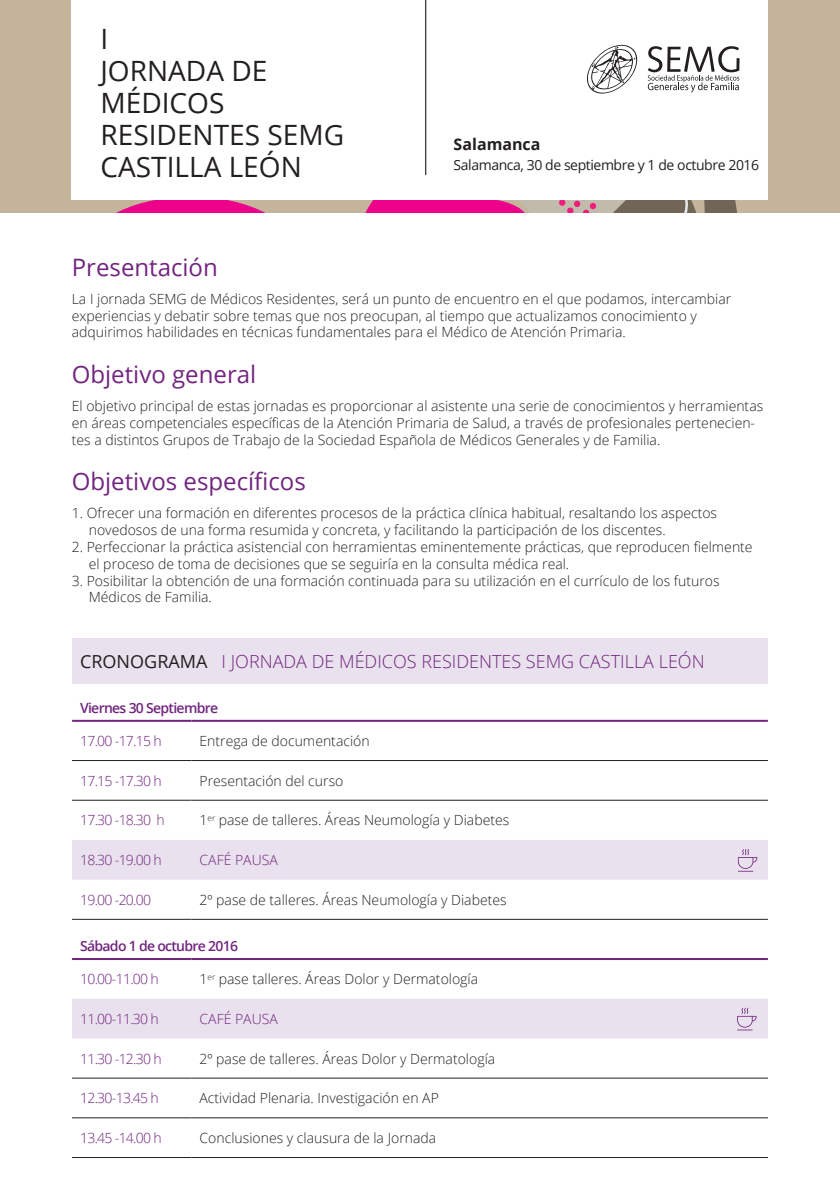
<style>
.page{position:relative;width:840px;height:1191px;background:#fff}
.page>*{position:absolute;margin:0;border:0;box-sizing:border-box;transform-origin:0 0}
.Título_4{font:28px/32px "Open Sans";color:#231f20}
.Título_4-2{font:24px "Open Sans";color:#71257f}
.Texto_Tabla{font:300 18px "Open Sans";color:#71257f}
.Título_4-3{font:700 16px "Open Sans";color:#231f20}
.Título_4-4{font:300 14px/16.8px "Open Sans";color:#231f20}
.Texto_Tabla-2{font:300 14px "Open Sans";color:#231f20}
.Texto_Tabla-3{font:300 14px "Open Sans";letter-spacing:-.05em;color:#71257f}
.Título_4-5{font:14px "Open Sans";letter-spacing:-.03em;color:#231f20}
.Texto_Tabla-4{font:600 14px "Open Sans";letter-spacing:-.05em;color:#71257f}
.Texto_Tabla-5{font:300 14px "Open Sans";color:#71257f}
.s1{font-weight:400;color:#231f20}
</style>
<div class="page">
<hr style="left:839px;top:0;width:1px;height:213px;background:#c3b49b">
<div style="left:0;top:0;width:839px;height:213px;background:#c3b49b"></div>
<svg style="left:116px;top:200px;width:150px;height:13px"></svg>
<div style="left:72px;top:0;width:695px;height:200px;background:#fff"></div>
<svg style="left:365px;top:0;width:375px;height:213px"></svg>
<hr style="left:425px;top:0;width:1px;height:175px;background:#000">
<svg style="left:72px;top:638px;width:695px;height:400px"></svg>
<hr style="left:72px;top:720px;width:119px;height:2px;background:#71257f">
<hr style="left:191px;top:720px;width:576px;height:2px;background:#71257f">
<hr style="left:72px;top:958px;width:119px;height:2px;background:#71257f">
<hr style="left:191px;top:958px;width:576px;height:2px;background:#71257f">
<hr style="left:72px;top:1077px;width:119px;height:1px;background:#231f20">
<hr style="left:191px;top:1077px;width:576px;height:1px;background:#231f20">
<hr style="left:72px;top:1117px;width:119px;height:1px;background:#231f20">
<hr style="left:191px;top:1117px;width:576px;height:1px;background:#231f20">
<hr style="left:72px;top:1157px;width:119px;height:1px;background:#231f20">
<hr style="left:191px;top:1157px;width:576px;height:1px;background:#231f20">
<hr style="left:72px;top:760px;width:119px;height:1px;background:#231f20">
<hr style="left:191px;top:760px;width:576px;height:1px;background:#231f20">
<hr style="left:72px;top:800px;width:119px;height:1px;background:#231f20">
<hr style="left:191px;top:800px;width:576px;height:1px;background:#231f20">
<hr style="left:72px;top:919px;width:119px;height:1px;background:#231f20">
<hr style="left:191px;top:919px;width:576px;height:1px;background:#231f20">
<svg style="left:737px;top:849px;width:20px;height:23px"></svg>
<svg style="left:736px;top:1007px;width:20px;height:23px"></svg>
<p class="Título_4" style="left:100px;top:22px;width:9px">I</p>
<p class="Título_4" style="left:100px;top:54px;width:245px">JORNADA DE<br>MÉDICOS<br>RESIDENTES SEMG<br>CASTILLA LEÓN</p>
<p class="Título_4-3" style="left:453px;top:133px;width:88px">Salamanca</p>
<p class="Título_4-5" style="left:453px;top:155px;width:307px">Salamanca, 30 de septiembre y 1 de octubre 2016</p>
<p class="Título_4-2" style="left:72px;top:251px;width:147px">Presentación</p>
<p class="Título_4-4" style="left:72px;top:290px;width:660px">La I jornada SEMG de Médicos Residentes, será un punto de encuentro en el que podamos, intercambiar experiencias y debatir sobre temas que nos preocupan, al tiempo que actualizamos conocimiento y adquirimos habilidades en técnicas fundamentales para el Médico de Atención Primaria.</p>
<p class="Título_4-2" style="left:72px;top:358px;width:186px">Objetivo general</p>
<p class="Título_4-4" style="left:72px;top:397px;width:692px">El objetivo principal de estas jornadas es proporcionar al asistente una serie de conocimientos y herramientas en áreas competenciales específicas de la Atención Primaria de Salud, a través de profesionales pertenecien&shy;tes a distintos Grupos de Trabajo de la Sociedad Española de Médicos Generales y de Familia.</p>
<p class="Título_4-2" style="left:72px;top:465px;width:235px">Objetivos específicos</p>
<p class="Título_4-4" style="left:89px;top:504px;width:629px;text-indent:-17px">1. Ofrecer una formación en diferentes procesos de la práctica clínica habitual, resaltando los aspectos novedosos de una forma resumida y concreta, y facilitando la participación de los discentes.</p>
<p class="Título_4-4" style="left:89px;top:538px;width:665px;text-indent:-17px">2. Perfeccionar la práctica asistencial con herramientas eminentemente prácticas, que reproducen fielmente el proceso de toma de decisiones que se seguiría en la consulta médica real.</p>
<p class="Título_4-4" style="left:89px;top:571px;width:632px;text-indent:-17px">3. Posibilitar la obtención de una formación continuada para su utilización en el currículo de los futuros<br>Médicos de Familia.</p>
<p class="Texto_Tabla" style="left:80px;top:649px;width:625px"><span class="s1">CRONOGRAMA</span> I JORNADA DE MÉDICOS RESIDENTES SEMG CASTILLA LEÓN</p>
<p class="Texto_Tabla-4" style="left:80px;top:698px;width:139px">Viernes 30 Septiembre</p>
<p class="Texto_Tabla-3" style="left:80px;top:731px;width:83px">17.00 -17.15 h</p>
<p class="Texto_Tabla-2" style="left:199px;top:731px;width:171px">Entrega de documentación</p>
<p class="Texto_Tabla-3" style="left:80px;top:771px;width:83px">17.15 -17.30 h</p>
<p class="Texto_Tabla-2" style="left:199px;top:771px;width:145px">Presentación del curso</p>
<p class="Texto_Tabla-3" style="left:80px;top:810px;width:86px">17.30 -18.30 h</p>
<p class="Texto_Tabla-2" style="left:199px;top:810px;width:311px">1<sup>er</sup> pase de talleres. Áreas Neumología y Diabetes</p>
<p class="Texto_Tabla-3" style="left:80px;top:850px;width:83px">18.30 -19.00 h</p>
<p class="Texto_Tabla-5" style="left:199px;top:850px;width:80px">CAFÉ PAUSA</p>
<p class="Texto_Tabla-3" style="left:80px;top:890px;width:73px">19.00 -20.00</p>
<p class="Texto_Tabla-2" style="left:199px;top:890px;width:308px">2º pase de talleres. Áreas Neumología y Diabetes</p>
<p class="Texto_Tabla-4" style="left:80px;top:936px;width:159px">Sábado 1 de octubre 2016</p>
<p class="Texto_Tabla-3" style="left:80px;top:969px;width:80px">10.00-11.00 h</p>
<p class="Texto_Tabla-2" style="left:199px;top:969px;width:280px">1<sup>er</sup> pase talleres. Áreas Dolor y Dermatología</p>
<p class="Texto_Tabla-3" style="left:80px;top:1009px;width:80px">11.00-11.30 h</p>
<p class="Texto_Tabla-5" style="left:199px;top:1009px;width:80px">CAFÉ PAUSA</p>
<p class="Texto_Tabla-3" style="left:80px;top:1049px;width:83px">11.30 -12.30 h</p>
<p class="Texto_Tabla-2" style="left:199px;top:1049px;width:297px">2º pase de talleres. Áreas Dolor y Dermatología</p>
<p class="Texto_Tabla-3" style="left:80px;top:1088px;width:80px">12.30-13.45 h</p>
<p class="Texto_Tabla-2" style="left:199px;top:1088px;width:241px">Actividad Plenaria. Investigación en AP</p>
<p class="Texto_Tabla-3" style="left:80px;top:1128px;width:83px">13.45 -14.00 h</p>
<p class="Texto_Tabla-2" style="left:199px;top:1128px;width:238px">Conclusiones y clausura de la Jornada</p>
</div>
